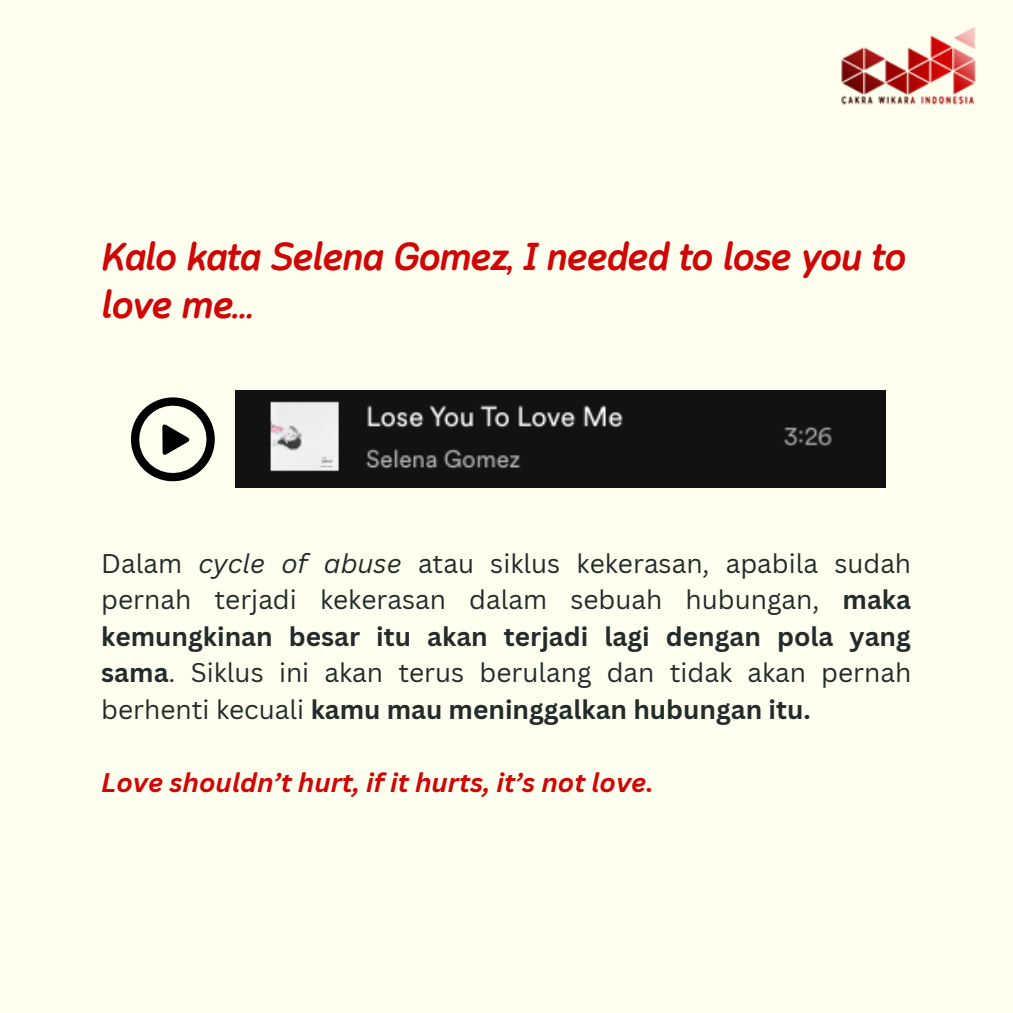
<style>
.page{position:relative;width:1013px;height:1013px;background:#fff}
.page>*{position:absolute;margin:0;border:0;box-sizing:border-box;transform-origin:0 0}
.t1{font:italic 600 38.75px/47.8px "Cloud Soft";letter-spacing:-.04em;color:#d00606}
.t2{font:26.25px/36.5px "Canva Sans";color:#232c2b;text-align:justify}
.t3{font:italic 700 26.25px "Canva Sans";color:#d00606}
.s1{font-style:italic}
.s2{font-weight:700}
</style>
<div class="page">
<div style="left:0;top:0;width:1012px;height:1012px;background:#fffff0"></div>
<img style="left:841px;top:27px;width:135px;height:78px">
<img style="left:235px;top:391px;width:650px;height:96px">
<svg style="left:130px;top:397px;width:85px;height:85px"></svg>
<h1 class="t1" style="left:101px;top:236px;width:806px">Kalo kata Selena Gomez, I needed to lose you to love me…</h1>
<p class="t2" style="left:101px;top:544px;width:811px">Dalam <span class="s1">cycle of abuse</span> atau siklus kekerasan, apabila sudah pernah terjadi kekerasan dalam sebuah hubungan, <span class="s2">maka kemungkinan besar itu akan terjadi lagi dengan pola yang sama</span>. Siklus ini akan terus berulang dan tidak akan pernah berhenti kecuali <span class="s2">kamu mau meninggalkan hubungan itu.</span></p>
<p class="t3" style="left:101px;top:764px;width:554px">Love shouldn’t hurt, if it hurts, it’s not love.</p>
</div>
